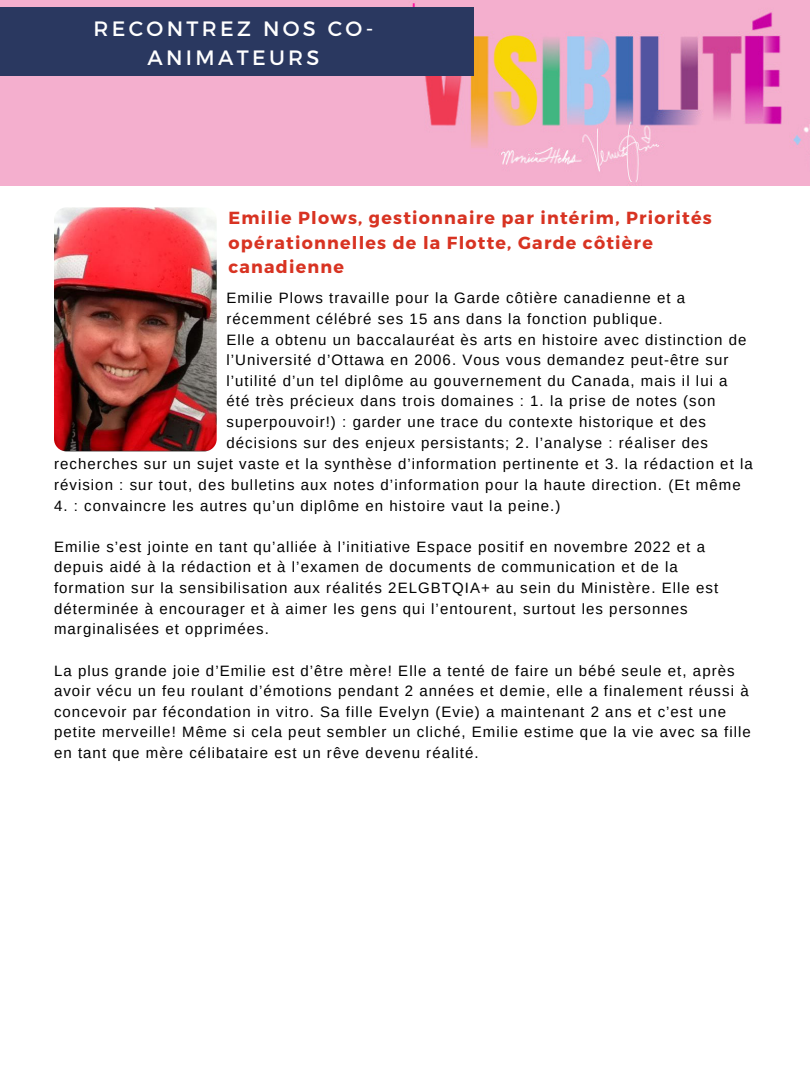
<style>
.page{position:relative;width:810px;height:1080px;background:#fff}
.page>*{position:absolute;margin:0;border:0;box-sizing:border-box;transform-origin:0 0}
.t1{font:20.75px/29.1px "Montserrat";letter-spacing:.16em;color:#fff;text-align:center}
.t2{font:700 17.5px/24.4px "Montserrat";letter-spacing:.07em;color:#d83322}
.t3{font:15px/20.6px "Arimo";letter-spacing:.07em;color:#000}
</style>
<div class="page">
<img style="left:0;top:0;width:810px;height:185px">
<img style="left:54px;top:207px;width:163px;height:244px;border-radius:12px">
<div style="left:0;top:8px;width:474px;height:67px;background:#2a3860"></div>
<h1 class="t1" style="left:94px;top:13px;width:281px">RECONTREZ NOS CO-<br>ANIMATEURS</h1>
<p class="t2" style="left:228px;top:205px;width:485px">Emilie Plows, gestionnaire par intérim, Priorités opérationnelles de la Flotte, Garde côtière canadienne</p>
<p class="t3" style="left:226px;top:288px;width:522px">Emilie Plows travaille pour la Garde côtière canadienne et a récemment célébré ses 15 ans dans la fonction publique.<br>Elle a obtenu un baccalauréat ès arts en histoire avec distinction de l’Université d’Ottawa en 2006. Vous vous demandez peut-être sur l’utilité d’un tel diplôme au gouvernement du Canada, mais il lui a été très précieux dans trois domaines : 1. la prise de notes (son superpouvoir!) : garder une trace du contexte historique et des décisions sur des enjeux persistants; 2. l’analyse : réaliser des</p>
<p class="t3" style="left:54px;top:454px;width:700px">recherches sur un sujet vaste et la synthèse d’information pertinente et 3. la rédaction et la révision : sur tout, des bulletins aux notes d’information pour la haute direction. (Et même</p>
<p class="t3" style="left:54px;top:495px;width:508px">4. : convaincre les autres qu’un diplôme en histoire vaut la peine.)</p>
<p class="t3" style="left:54px;top:536px;width:666px">Emilie s’est jointe en tant qu’alliée à l’initiative Espace positif en novembre 2022 et a depuis aidé à la rédaction et à l’examen de documents de communication et de la formation sur la sensibilisation aux réalités 2ELGBTQIA+ au sein du Ministère. Elle est déterminée à encourager et à aimer les gens qui l’entourent, surtout les personnes marginalisées et opprimées.</p>
<p class="t3" style="left:54px;top:660px;width:698px">La plus grande joie d’Emilie est d’être mère! Elle a tenté de faire un bébé seule et, après avoir vécu un feu roulant d’émotions pendant 2 années et demie, elle a finalement réussi à concevoir par fécondation in vitro. Sa fille Evelyn (Evie) a maintenant 2 ans et c’est une petite merveille! Même si cela peut sembler un cliché, Emilie estime que la vie avec sa fille en tant que mère célibataire est un rêve devenu réalité.</p>
</div>
